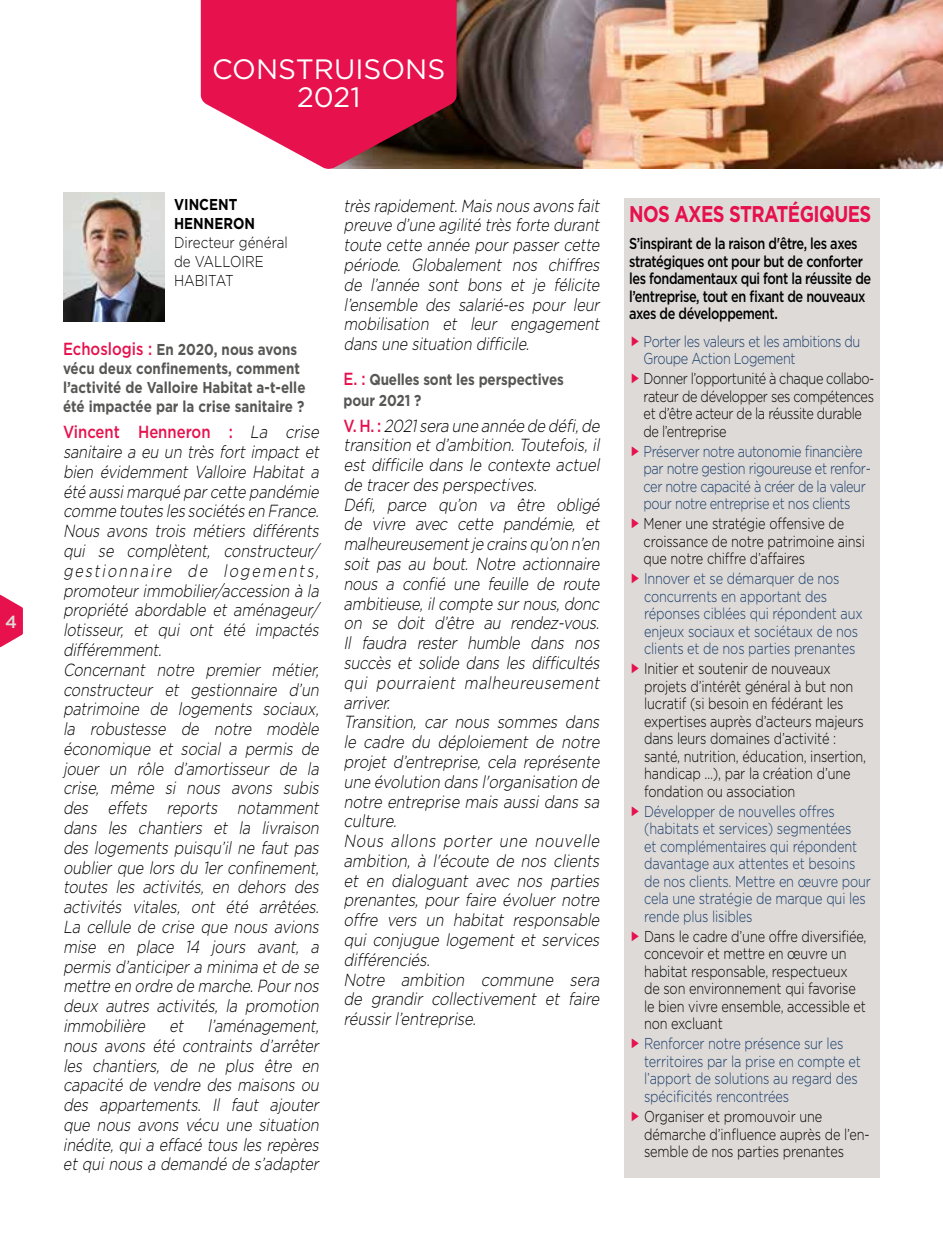
<style>
.page{position:relative;width:943px;height:1241px;background:#fff}
.page>*{position:absolute;margin:0;border:0;box-sizing:border-box;transform-origin:0 0}
.t1{font:28px/28px "Gotham";color:#fff;text-align:center}
.t2{font:700 22.75px "Gotham";letter-spacing:-.03em;color:#e6114d;scale:.81 1}
.t3{font:italic 300 17.5px/19.8px "Gotham";color:#000;scale:.85 1}
.t4{font:italic 300 17.5px/19.8px "Gotham";color:#000;text-align:justify;scale:.83 1}
.t5{font:500 17.5px "Gotham";color:#dddad8}
.t6{font:300 15.75px/17.5px "Gotham";letter-spacing:-.01em;color:#000;scale:.81 1}
.t7{font:300 15.75px/17.5px "Gotham";letter-spacing:-.01em;color:#183b68;scale:.81 1}
.t8{font:300 15.75px/17.5px "Gotham";letter-spacing:-.03em;color:#183b68;scale:.81 1}
.t9{font:700 15.75px/19.2px "Gotham";color:#575756;scale:.85 1}
.t10{font:500 15.75px/17.5px "Gotham";letter-spacing:-.03em;color:#000;scale:.81 1}
.t11{font:300 15.75px/17.5px "Gotham";letter-spacing:-.03em;color:#000;scale:.81 1}
.t12{font:300 15.75px/18.9px "Gotham";letter-spacing:-.01em;color:#000;scale:.85 1}
.t13{font:700 15.75px/18.9px "Gotham";color:#000;scale:.85 1}
.s1{font-weight:500;font-size:17.5px;color:#e6114d}
.s2{font-weight:500;font-style:normal;color:#e6114d}
</style>
<div class="page">
<img style="left:456px;top:0;width:487px;height:169px">
<svg style="left:201px;top:0;width:255px;height:169px;background:#d82b5a"></svg>
<svg style="left:0;top:594px;width:23px;height:53px"></svg>
<img style="left:63px;top:192px;width:101px;height:129px">
<div style="left:624px;top:198px;width:256px;height:979px;background:#dddad8"></div>
<p class="t5" style="left:5px;top:610px;width:13px">4</p>
<h1 class="t1" style="left:212px;top:55px;width:235px">CONSTRUISONS<br>2021</h1>
<p class="t13" style="left:174px;top:195px;width:97px">VINCENT<br>HENNERON</p>
<p class="t12" style="left:174px;top:232px;width:135px">Directeur général de VALLOIRE<br>HABITAT</p>
<p class="t9" style="left:63px;top:339px;width:287px"><span class="s1">Echoslogis :</span> En 2020, nous avons vécu deux confinements, comment l’activité de Valloire Habitat a-t-elle été impactée par la crise sanitaire ?</p>
<p class="t3" style="left:63px;top:421px;width:307px"><span class="s2">Vincent Henneron :</span> La crise sanitaire a eu un très fort impact et bien évidemment Valloire Habitat a été aussimarqué parcette pandémie comme touteslessociétésen France.<br>Nous avons trois métiers différents qui se complètent, constructeur/ gestionnaire de logements, promoteurimmobilier/accession à la propriété abordable et aménageur/ lotisseur, et qui ont été impactés différemment.<br>Concernant notre premier métier, constructeur et gestionnaire d’un patrimoine de logements sociaux, la robustesse de notre modèle économique et social a permis de jouer un rôle d’amortisseur de la crise, même si nous avons subis des effets reports notamment dans les chantiers et la livraison des logements puisqu’il ne faut pas oublier que lors du 1er confinement, toutes les activités, en dehors des activités vitales, ont été arrêtées.<br>La cellule de crise que nous avions mise en place 14 jours avant, a permisd’anticipera minima etde se mettre en ordre de marche.Pournos deux autres activités, la promotion immobilière et l’aménagement, nous avons été contraints d’arrêter les chantiers, de ne plus être en capacité de vendre des maisons ou des appartements. Il faut ajouter que nous avons vécu une situation inédite, qui a effacé tous les repères et qui nous a demandé de s’adapter</p>
<p class="t4" style="left:343px;top:195px;width:314px">trèsrapidement.Maisnousavonsfait preuve d’une agilité trèsforte durant toute cette année pour passer cette période. Globalement nos chiffres de l’année sont bons et je félicite l’ensemble des salarié-es pour leur mobilisation et leur engagement dansune situation difficile.</p>
<p class="t9" style="left:343px;top:368px;width:261px;line-height:21px"><span class="s1">E. :</span> Quelles sont les perspectives pour 2021 ?</p>
<p class="t3" style="left:343px;top:415px;width:307px"><span class="s2">V. H . :</span> 2021sera une année de défi,de transition et d’ambition. Toutefois, il est difficile dans le contexte actuel de tracerdes perspectives.<br>Défi, parce qu’on va être obligé de vivre avec cette pandémie, et malheureusementje crainsqu’on n’en soit pas au bout. Notre actionnaire nous a confié une feuille de route ambitieuse,ilcompte surnous,donc on se doit d’être au rendez-vous.<br>Il faudra rester humble dans nos succès et solide dans les difficultés qui pourraient malheureusement arriver.<br>Transition, car nous sommes dans le cadre du déploiement de notre projet d’entreprise, cela représente une évolution dans l'organisation de notre entreprise mais aussi dans sa culture.<br>Nous allons porter une nouvelle ambition, à l'écoute de nos clients et en dialoguant avec nos parties prenantes, pour faire évoluer notre offre vers un habitat responsable qui conjugue logement et services différenciés.<br>Notre ambition commune sera de grandir collectivement et faire réussirl’entreprise.</p>
<h2 class="t2" style="left:629px;top:198px;width:300px">NOS AXES STRATÉGIQUES</h2>
<p class="t10" style="left:629px;top:234px;width:300px">S’inspirant de la raison d'être, les axes stratégiques ont pour but de conforter les fondamentaux qui font la réussite de l’entreprise, tout en fixant de nouveaux axes de développement.</p>
<p class="t8" style="left:643px;top:332px;width:269px">Porter les valeurs et les ambitions du<br>Groupe Action Logement</p>
<p class="t11" style="left:643px;top:369px;width:286px">Donner l’opportunité à chaque collabo&shy;rateur de développer ses compétences et d’être acteur de la réussite durable de l’entreprise</p>
<p class="t8" style="left:643px;top:442px;width:282px">Préserver notre autonomie financière par notre gestion rigoureuse et renfor&shy;cer notre capacité à créer de la valeur pour notre entreprise et nos clients</p>
<p class="t6" style="left:643px;top:514px;width:275px">Mener une stratégie offensive de croissance de notre patrimoine ainsi que notre chiffre d’affaires</p>
<p class="t7" style="left:644px;top:569px;width:271px">Innover et se démarquer de nos concurrents en apportant des réponses ciblées qui répondent aux enjeux sociaux et sociétaux de nos clients et de nos parties prenantes</p>
<p class="t6" style="left:644px;top:659px;width:276px">Initier et soutenir de nouveaux projets d’intérêt général à but non lucratif (si besoin en fédérant les expertises auprès d’acteurs majeurs dans leurs domaines d’activité : santé, nutrition, éducation, insertion, handicap …), par la création d’une fondation ou association</p>
<p class="t7" style="left:644px;top:802px;width:281px">Développer de nouvelles offres (habitats et services) segmentées<br>et complémentaires qui répondent davantage aux attentes et besoins de nos clients. Mettre en œuvre pour cela une stratégie de marque qui les rende plus lisibles</p>
<p class="t6" style="left:644px;top:927px;width:276px">Dans le cadre d’une offre diversifiée, concevoir et mettre en œuvre un habitat responsable, respectueux de son environnement qui favorise le bien vivre ensemble, accessible et non excluant</p>
<p class="t7" style="left:644px;top:1034px;width:269px">Renforcer notre présence sur les territoires par la prise en compte et l’apport de solutions au regard des spécificités rencontrées</p>
<p class="t6" style="left:644px;top:1107px;width:280px">Organiser et promouvoir une démarche d’influence auprès de l’en&shy;semble de nos parties prenantes</p>
</div>
